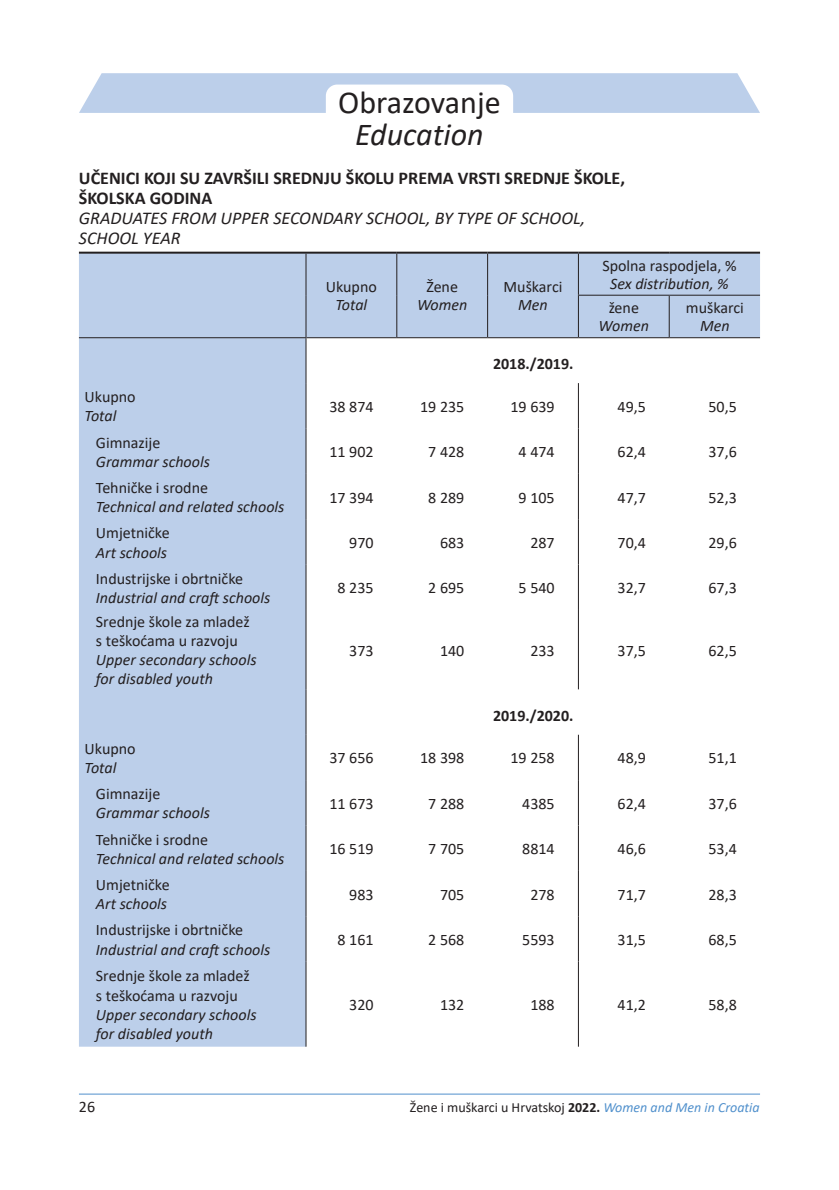
<style>
.page{position:relative;width:839px;height:1190px;background:#fff}
.page>*{position:absolute;margin:0;border:0;box-sizing:border-box;transform-origin:0 0}
.t1{font:32px "Calibri";color:#231f20}
.t2{font:italic 32px "Calibri";color:#231f20}
.t3{font:700 18px/20px "Calibri";color:#231f20}
.t4{font:16px/19.2px "Calibri";color:#231f20}
.t5{font:italic 16px/19.2px "Calibri";color:#231f20}
.t6{font:700 16px "Calibri";color:#231f20}
.t7{font:14px "Calibri";color:#231f20}
.s1{font-weight:400;font-style:italic}
.s2{font-weight:700}
.s3{font-style:italic;color:#5090cc}
</style>
<div class="page">
<svg style="left:79px;top:73px;width:680px;height:40px"></svg>
<div style="left:325px;top:85px;width:188px;height:39px;background:#fff;border-radius:11px"></div>
<hr style="left:79px;top:1093px;width:680px;height:1px;background:#5090cc">
<div style="left:79px;top:254px;width:226px;height:792px;background:#bccfea"></div>
<div style="left:306px;top:254px;width:453px;height:83px;background:#bccfea"></div>
<hr style="left:79px;top:252px;width:227px;height:2px;background:#231f20">
<hr style="left:306px;top:252px;width:90px;height:2px;background:#231f20">
<hr style="left:396px;top:252px;width:91px;height:2px;background:#231f20">
<hr style="left:487px;top:252px;width:91px;height:2px;background:#231f20">
<hr style="left:578px;top:252px;width:90px;height:2px;background:#231f20">
<hr style="left:668px;top:252px;width:91px;height:2px;background:#231f20">
<hr style="left:305px;top:254px;width:1px;height:41px;background:#231f20">
<hr style="left:396px;top:254px;width:1px;height:41px;background:#231f20">
<hr style="left:487px;top:254px;width:1px;height:41px;background:#231f20">
<hr style="left:577px;top:254px;width:1px;height:41px;background:#231f20">
<hr style="left:305px;top:295px;width:1px;height:42px;background:#231f20">
<hr style="left:396px;top:295px;width:1px;height:42px;background:#231f20">
<hr style="left:487px;top:295px;width:1px;height:42px;background:#231f20">
<hr style="left:577px;top:296px;width:1px;height:41px;background:#231f20">
<hr style="left:668px;top:296px;width:1px;height:41px;background:#231f20">
<hr style="left:305px;top:383px;width:1px;height:45px;background:#231f20">
<hr style="left:305px;top:734px;width:1px;height:46px;background:#231f20">
<hr style="left:577px;top:295px;width:91px;height:1px;background:#231f20">
<hr style="left:668px;top:295px;width:91px;height:1px;background:#231f20">
<hr style="left:305px;top:428px;width:1px;height:46px;background:#231f20">
<hr style="left:305px;top:780px;width:1px;height:45px;background:#231f20">
<hr style="left:305px;top:474px;width:1px;height:45px;background:#231f20">
<hr style="left:305px;top:825px;width:1px;height:46px;background:#231f20">
<hr style="left:305px;top:519px;width:1px;height:45px;background:#231f20">
<hr style="left:305px;top:871px;width:1px;height:45px;background:#231f20">
<hr style="left:305px;top:564px;width:1px;height:46px;background:#231f20">
<hr style="left:305px;top:916px;width:1px;height:45px;background:#231f20">
<hr style="left:305px;top:338px;width:1px;height:45px;background:#231f20">
<hr style="left:305px;top:610px;width:1px;height:79px;background:#231f20">
<hr style="left:305px;top:689px;width:1px;height:45px;background:#231f20">
<hr style="left:305px;top:961px;width:1px;height:85px;background:#231f20">
<hr style="left:577px;top:383px;width:1px;height:45px;background:#231f20">
<hr style="left:577px;top:428px;width:1px;height:46px;background:#231f20">
<hr style="left:577px;top:474px;width:1px;height:45px;background:#231f20">
<hr style="left:577px;top:519px;width:1px;height:45px;background:#231f20">
<hr style="left:577px;top:564px;width:1px;height:46px;background:#231f20">
<hr style="left:577px;top:610px;width:1px;height:79px;background:#231f20">
<hr style="left:577px;top:734px;width:1px;height:46px;background:#231f20">
<hr style="left:577px;top:780px;width:1px;height:45px;background:#231f20">
<hr style="left:577px;top:825px;width:1px;height:46px;background:#231f20">
<hr style="left:577px;top:871px;width:1px;height:45px;background:#231f20">
<hr style="left:577px;top:916px;width:1px;height:45px;background:#231f20">
<hr style="left:577px;top:961px;width:1px;height:85px;background:#231f20">
<hr style="left:79px;top:337px;width:227px;height:1px;background:#231f20">
<hr style="left:306px;top:337px;width:90px;height:1px;background:#231f20">
<hr style="left:396px;top:337px;width:91px;height:1px;background:#231f20">
<hr style="left:487px;top:337px;width:91px;height:1px;background:#231f20">
<hr style="left:578px;top:337px;width:90px;height:1px;background:#231f20">
<hr style="left:668px;top:337px;width:91px;height:1px;background:#231f20">
<h1 class="t1" style="left:338px;top:80px;width:164px">Obrazovanje</h1>
<h1 class="t2" style="left:355px;top:112px;width:130px">Education</h1>
<p class="t3" style="left:79px;top:167px;width:547px">UČENICI KOJI SU ZAVRŠILI SREDNJU ŠKOLU PREMA VRSTI SREDNJE ŠKOLE, ŠKOLSKA GODINA<br><span class="s1">GRADUATES FROM UPPER SECONDARY SCHOOL, BY TYPE OF SCHOOL, SCHOOL YEAR</span></p>
<p class="t4" style="left:326px;top:277px;width:52px">Ukupno</p>
<p class="t5" style="left:335px;top:295px;width:33px">Total</p>
<p class="t4" style="left:602px;top:256px;width:136px">Spolna raspodjela, %</p>
<p class="t5" style="left:610px;top:273px;width:120px">Sex distribution, %</p>
<p class="t4" style="left:608px;top:298px;width:32px">žene</p>
<p class="t5" style="left:598px;top:316px;width:52px">Women</p>
<p class="t4" style="left:426px;top:277px;width:33px">Žene</p>
<p class="t5" style="left:417px;top:295px;width:52px">Women</p>
<p class="t4" style="left:503px;top:277px;width:60px">Muškarci</p>
<p class="t5" style="left:518px;top:295px;width:31px">Men</p>
<p class="t4" style="left:685px;top:298px;width:59px">muškarci</p>
<p class="t5" style="left:699px;top:316px;width:31px">Men</p>
<p class="t4" style="left:85px;top:387px;width:52px">Ukupno</p>
<p class="t5" style="left:85px;top:406px;width:33px">Total</p>
<p class="t4" style="left:96px;top:432px;width:66px">Gimnazije</p>
<p class="t5" style="left:96px;top:451px;width:115px">Grammar schools</p>
<p class="t4" style="left:96px;top:477px;width:113px">Tehničke i srodne</p>
<p class="t5" style="left:96px;top:496px;width:190px">Technical and related schools</p>
<p class="t4" style="left:96px;top:523px;width:75px">Umjetničke</p>
<p class="t5" style="left:96px;top:542px;width:73px">Art schools</p>
<p class="t4" style="left:96px;top:568px;width:149px">Industrijske i obrtničke</p>
<p class="t5" style="left:96px;top:587px;width:176px">Industrial and craft schools</p>
<p class="t4" style="left:96px;top:611px;width:155px">Srednje škole za mladež s teškoćama u razvoju</p>
<p class="t5" style="left:96px;top:649px;width:162px">Upper secondary schools for disabled youth</p>
<p class="t4" style="left:85px;top:738px;width:52px">Ukupno</p>
<p class="t5" style="left:85px;top:757px;width:33px">Total</p>
<p class="t4" style="left:96px;top:784px;width:66px">Gimnazije</p>
<p class="t5" style="left:96px;top:802px;width:115px">Grammar schools</p>
<p class="t4" style="left:96px;top:829px;width:113px">Tehničke i srodne</p>
<p class="t5" style="left:96px;top:848px;width:190px">Technical and related schools</p>
<p class="t4" style="left:96px;top:874px;width:75px">Umjetničke</p>
<p class="t5" style="left:96px;top:893px;width:73px">Art schools</p>
<p class="t4" style="left:96px;top:920px;width:149px">Industrijske i obrtničke</p>
<p class="t5" style="left:96px;top:939px;width:176px">Industrial and craft schools</p>
<p class="t4" style="left:96px;top:966px;width:155px">Srednje škole za mladež s teškoćama u razvoju</p>
<p class="t5" style="left:96px;top:1004px;width:162px">Upper secondary schools for disabled youth</p>
<p class="t6" style="left:493px;top:352px;width:82px">2018./2019.</p>
<p class="t4" style="left:329px;top:396px;width:46px">38 874</p>
<p class="t4" style="left:420px;top:396px;width:46px">19 235</p>
<p class="t4" style="left:510px;top:396px;width:46px">19 639</p>
<p class="t4" style="left:617px;top:396px;width:30px">49,5</p>
<p class="t4" style="left:708px;top:396px;width:30px">50,5</p>
<p class="t4" style="left:329px;top:442px;width:46px">11 902</p>
<p class="t4" style="left:428px;top:442px;width:38px">7 428</p>
<p class="t4" style="left:518px;top:442px;width:38px">4 474</p>
<p class="t4" style="left:617px;top:442px;width:30px">62,4</p>
<p class="t4" style="left:708px;top:442px;width:30px">37,6</p>
<p class="t4" style="left:329px;top:487px;width:46px">17 394</p>
<p class="t4" style="left:428px;top:487px;width:38px">8 289</p>
<p class="t4" style="left:518px;top:487px;width:38px">9 105</p>
<p class="t4" style="left:617px;top:487px;width:30px">47,7</p>
<p class="t4" style="left:708px;top:487px;width:30px">52,3</p>
<p class="t4" style="left:349px;top:532px;width:26px">970</p>
<p class="t4" style="left:440px;top:532px;width:26px">683</p>
<p class="t4" style="left:530px;top:532px;width:26px">287</p>
<p class="t4" style="left:617px;top:532px;width:30px">70,4</p>
<p class="t4" style="left:708px;top:532px;width:30px">29,6</p>
<p class="t4" style="left:337px;top:578px;width:38px">8 235</p>
<p class="t4" style="left:428px;top:578px;width:38px">2 695</p>
<p class="t4" style="left:518px;top:578px;width:38px">5 540</p>
<p class="t4" style="left:617px;top:578px;width:30px">32,7</p>
<p class="t4" style="left:708px;top:578px;width:30px">67,3</p>
<p class="t4" style="left:349px;top:640px;width:26px">373</p>
<p class="t4" style="left:440px;top:640px;width:26px">140</p>
<p class="t4" style="left:530px;top:640px;width:26px">233</p>
<p class="t4" style="left:617px;top:640px;width:30px">37,5</p>
<p class="t4" style="left:708px;top:640px;width:30px">62,5</p>
<p class="t6" style="left:493px;top:704px;width:82px">2019./2020.</p>
<p class="t4" style="left:329px;top:748px;width:46px">37 656</p>
<p class="t4" style="left:420px;top:748px;width:46px">18 398</p>
<p class="t4" style="left:510px;top:748px;width:46px">19 258</p>
<p class="t4" style="left:617px;top:748px;width:30px">48,9</p>
<p class="t4" style="left:708px;top:748px;width:30px">51,1</p>
<p class="t4" style="left:329px;top:793px;width:46px">11 673</p>
<p class="t4" style="left:428px;top:793px;width:38px">7 288</p>
<p class="t4" style="left:522px;top:793px;width:34px">4385</p>
<p class="t4" style="left:617px;top:793px;width:30px">62,4</p>
<p class="t4" style="left:708px;top:793px;width:30px">37,6</p>
<p class="t4" style="left:329px;top:839px;width:46px">16 519</p>
<p class="t4" style="left:428px;top:839px;width:38px">7 705</p>
<p class="t4" style="left:522px;top:839px;width:34px">8814</p>
<p class="t4" style="left:617px;top:839px;width:30px">46,6</p>
<p class="t4" style="left:708px;top:839px;width:30px">53,4</p>
<p class="t4" style="left:349px;top:884px;width:26px">983</p>
<p class="t4" style="left:440px;top:884px;width:26px">705</p>
<p class="t4" style="left:530px;top:884px;width:26px">278</p>
<p class="t4" style="left:617px;top:884px;width:30px">71,7</p>
<p class="t4" style="left:708px;top:884px;width:30px">28,3</p>
<p class="t4" style="left:337px;top:929px;width:38px">8 161</p>
<p class="t4" style="left:428px;top:929px;width:38px">2 568</p>
<p class="t4" style="left:522px;top:929px;width:34px">5593</p>
<p class="t4" style="left:617px;top:929px;width:30px">31,5</p>
<p class="t4" style="left:708px;top:929px;width:30px">68,5</p>
<p class="t4" style="left:349px;top:994px;width:26px">320</p>
<p class="t4" style="left:440px;top:994px;width:26px">132</p>
<p class="t4" style="left:530px;top:994px;width:26px">188</p>
<p class="t4" style="left:617px;top:994px;width:30px">41,2</p>
<p class="t4" style="left:708px;top:994px;width:30px">58,8</p>
<p class="t4" style="left:79px;top:1096px;width:18px">26</p>
<p class="t7" style="left:410px;top:1097px;width:351px">Žene i muškarci u Hrvatskoj <span class="s2">2022.</span> <span class="s3">Women and Men in Croatia</span></p>
</div>
